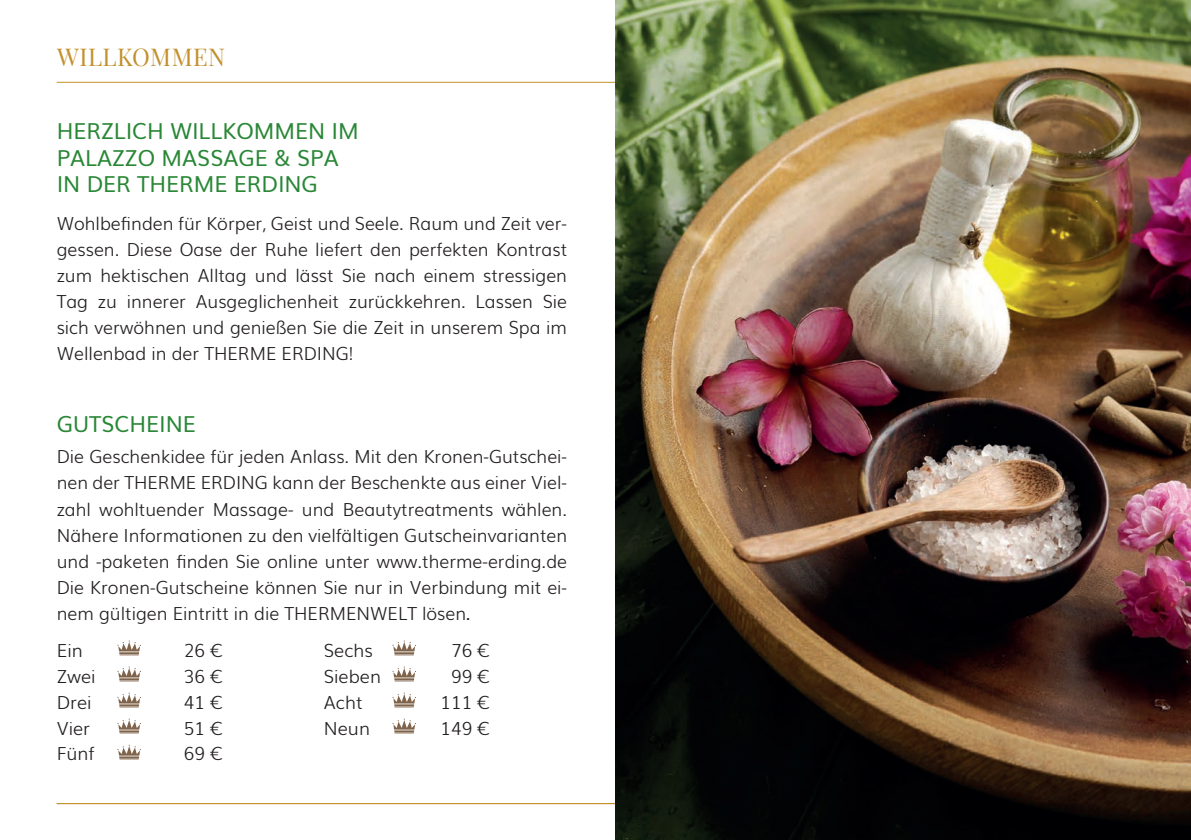
<style>
.page{position:relative;width:1191px;height:840px;background:#fff}
.page>*{position:absolute;margin:0;border:0;box-sizing:border-box;transform-origin:0 0}
.t1{font:24px "Playfair Display";letter-spacing:.02em;color:#c2912d}
.t2{font:22px/26.4px "Muli";color:#298736}
.t3{font:300 18px/26px "Muli";color:#231f20;text-align:justify}
.s1{font-family:"Agfa Rotis Sans Serif";font-weight:400;font-size:20px}
</style>
<div class="page">
<hr style="left:57px;top:82px;width:603px;height:1px;background:#c2912d">
<hr style="left:57px;top:802px;width:603px;height:1px;background:#c2912d">
<svg style="left:117px;top:640px;width:24px;height:15px"></svg>
<svg style="left:392px;top:640px;width:24px;height:15px"></svg>
<svg style="left:117px;top:666px;width:24px;height:15px"></svg>
<svg style="left:392px;top:666px;width:24px;height:15px"></svg>
<svg style="left:117px;top:692px;width:24px;height:15px"></svg>
<svg style="left:392px;top:692px;width:24px;height:15px"></svg>
<svg style="left:117px;top:718px;width:24px;height:15px"></svg>
<svg style="left:392px;top:718px;width:24px;height:15px"></svg>
<svg style="left:117px;top:744px;width:24px;height:15px"></svg>
<img style="left:615px;top:0;width:576px;height:839px">
<h1 class="t1" style="left:57px;top:38px;width:169px">WILLKOMMEN</h1>
<p class="t2" style="left:57px;top:116px;width:303px">HERZLICH WILLKOMMEN IM<br>PALAZZO MASSAGE &amp; SPA<br>IN DER THERME ERDING</p>
<p class="t3" style="left:57px;top:209px;width:512px">Wohlbefinden für Körper, Geist und Seele. Raum und Zeit ver&shy;gessen. Diese Oase der Ruhe liefert den perfekten Kontrast zum hektischen Alltag und lässt Sie nach einem stressigen Tag zu innerer Ausgeglichenheit zurückkehren. Lassen Sie sich verwöhnen und genießen Sie die Zeit in unserem Spa im Wellenbad in der THERME ERDING!</p>
<p class="t2" style="left:57px;top:408px;width:141px">GUTSCHEINE</p>
<p class="t3" style="left:57px;top:442px;width:512px">Die Geschenkidee für jeden Anlass. Mit den Kronen-Gutschei&shy;nen der THERME ERDING kann der Beschenkte aus einer Viel&shy;zahl wohltuender Massage- und Beautytreatments wählen.<br>Nähere Informationen zu den vielfältigen Gutscheinvarianten und -paketen finden Sie online unter www.therme-erding.de Die Kronen-Gutscheine können Sie nur in Verbindung mit ei&shy;nem gültigen Eintritt in die THERMENWELT lösen<span class="s1">.</span></p>
<p class="t3" style="left:57px;top:636px;width:28px">Ein</p>
<p class="t3" style="left:184px;top:636px;width:40px">26 €</p>
<p class="t3" style="left:57px;top:662px;width:40px">Zwei</p>
<p class="t3" style="left:184px;top:662px;width:40px">36 €</p>
<p class="t3" style="left:57px;top:687px;width:36px">Drei</p>
<p class="t3" style="left:184px;top:687px;width:40px">41 €</p>
<p class="t3" style="left:57px;top:713px;width:35px">Vier</p>
<p class="t3" style="left:184px;top:713px;width:40px">51 €</p>
<p class="t3" style="left:57px;top:739px;width:39px">Fünf</p>
<p class="t3" style="left:184px;top:739px;width:40px">69 €</p>
<p class="t3" style="left:324px;top:636px;width:50px">Sechs</p>
<p class="t3" style="left:451px;top:636px;width:40px">76 €</p>
<p class="t3" style="left:324px;top:662px;width:59px">Sieben</p>
<p class="t3" style="left:451px;top:662px;width:40px">99 €</p>
<p class="t3" style="left:324px;top:687px;width:40px">Acht</p>
<p class="t3" style="left:440px;top:687px;width:51px">111 €</p>
<p class="t3" style="left:324px;top:713px;width:48px">Neun</p>
<p class="t3" style="left:440px;top:713px;width:51px">149 €</p>
</div>
